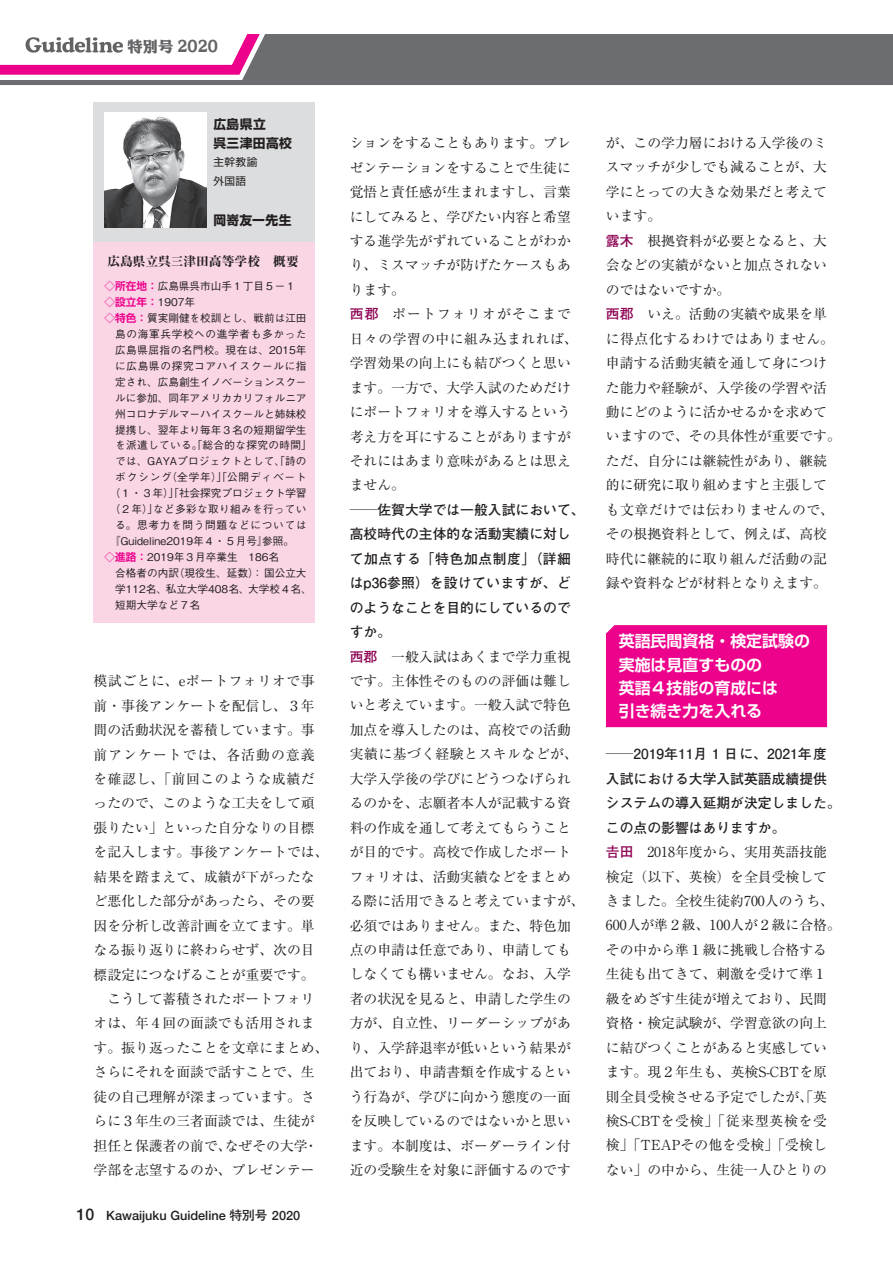
<style>
.page{position:relative;width:893px;height:1263px;background:#fff}
.page>*{position:absolute;margin:0;border:0;box-sizing:border-box;transform-origin:0 0}
.t1{font:700 15.9px/23.4px "Shin Go Pr 6 De";color:#fff}
.t2{font:15.45px "PS NOW MU 90 pv RKSJ H";color:#636366}
.t3{font:13.8px/24.5px "Ryumin Pro";color:#231f20}
.t4{font:700 13.8px/24.5px "Futo Go B101 Pro";color:#231f20}
.t5{font:500 12.75px "Helvetica Neue";color:#231f20}
.t6{font:700 12.75px/19.2px "Shin Go Pr 6";letter-spacing:.03em;color:#231f20}
.t7{font:800 12.75px "Ryumin Pro";letter-spacing:.005em;color:#231f20}
.t8{font:500 10.65px "Gothic BBB Pr 6";color:#231f20}
.t9{font:500 10.65px "Gothic BBB Pr 6";letter-spacing:.065em;color:#231f20}
.t10{font:500 10.65px "Gothic BBB Pr 6";letter-spacing:.035em;color:#231f20}
.t11{font:500 10.65px "Gothic BBB Pr 6";letter-spacing:.02em;color:#231f20}
.t12{font:500 10.65px "Gothic BBB Pr 6";letter-spacing:.045em;color:#231f20}
.t13{font:500 10.65px "Gothic BBB Pr 6";letter-spacing:.08em;color:#231f20}
.t14{font:700 10.65px "Shin Go Pr 6 De";color:#ed028c}
.t15{font:10.65px/19.2px "Shin Go Pr 6";letter-spacing:.04em;color:#231f20}
.s1{font-family:"Shin Go Pr 6 De";font-weight:700;color:#ed028c}
.s2{font-family:"Gothic BBB Pr 6";font-weight:500;color:#231f20}
.s3{font-size:15.9px}
.s4{font-family:"Futo Go B101 Pr 6";font-weight:700}
.s5{font-family:"Futo Go B101 Pro";font-weight:700;color:#8d0052}
</style>
<div class="page">
<div style="left:0;top:34px;width:893px;height:51px;background:#6c6d70"></div>
<svg style="left:0;top:34px;width:265px;height:46px"></svg>
<div style="left:94px;top:102px;width:221px;height:140px;background:#dcdddf"></div>
<div style="left:606px;top:625px;width:221px;height:102px;background:#ed028c"></div>
<div style="left:94px;top:242px;width:221px;height:381px;background:#fad5e5"></div>
<img style="left:105px;top:113px;width:102px;height:114px">
<p class="t2" style="left:127px;top:39px;width:92px">特別号 2020</p>
<p class="t6" style="left:213px;top:115px;width:80px">広島県立<br>呉三津田高校</p>
<p class="t15" style="left:213px;top:151px;width:56px">主幹教諭　外国語</p>
<p class="t6" style="left:213px;top:210px;width:80px">岡嵜友一先生</p>
<p class="t7" style="left:107px;top:252px;width:193px">広島県立呉三津田高等学校　概要</p>
<p class="t8" style="left:105px;top:277px;width:193px"><span class="s1">◇所在地：</span>広島県呉市山手１丁目５－１</p>
<p class="t14" style="left:105px;top:293px;width:92px">◇設立年：<span class="s2">1907年</span></p>
<p class="t8" style="left:105px;top:309px;width:203px"><span class="s1">◇特色：</span>質実剛健を校訓とし、戦前は江田</p>
<p class="t9" style="left:115px;top:325px;width:193px">島の海軍兵学校への進学者も多かった</p>
<p class="t12" style="left:115px;top:341px;width:193px">広島県屈指の名門校。現在は、2015年</p>
<p class="t9" style="left:115px;top:357px;width:193px">に広島県の探究コアハイスクールに指</p>
<p class="t8" style="left:115px;top:373px;width:193px">定され、広島創生イノベーションスクー</p>
<p class="t8" style="left:115px;top:389px;width:193px">ルに参加、同年アメリカカリフォルニア</p>
<p class="t8" style="left:115px;top:405px;width:193px">州コロナデルマーハイスクールと姉妹校</p>
<p class="t8" style="left:115px;top:421px;width:193px">提携し、翌年より毎年３名の短期留学生</p>
<p class="t10" style="left:115px;top:437px;width:198px">を派遣している。「総合的な探究の時間」</p>
<p class="t11" style="left:115px;top:453px;width:193px">では、GAYAプロジェクトとして、「詩の</p>
<p class="t13" style="left:115px;top:469px;width:193px">ボクシング（全学年）」「公開ディベート</p>
<p class="t8" style="left:110px;top:485px;width:198px">（１・３年）」「社会探究プロジェクト学習</p>
<p class="t10" style="left:110px;top:501px;width:198px">（２年）」など多彩な取り組みを行ってい</p>
<p class="t9" style="left:115px;top:517px;width:193px">る。思考力を問う問題などについては</p>
<p class="t8" style="left:110px;top:533px;width:186px">『Guideline2019年４・５月号』参照。</p>
<p class="t8" style="left:105px;top:548px;width:176px"><span class="s1">◇進路：</span>2019年３月卒業生　186名</p>
<p class="t8" style="left:105px;top:564px;width:203px">　合格者の内訳（現役生、延数）： 国公立大</p>
<p class="t8" style="left:115px;top:580px;width:198px">学112名、私立大学408名、大学校４名、</p>
<p class="t8" style="left:115px;top:596px;width:87px">短期大学など７名</p>
<p class="t3" style="left:94px;top:668px;width:236px">模試ごとに、eポートフォリオで事前・事後アンケートを配信し、３年間の活動状況を蓄積しています。事前アンケートでは、各活動の意義を確認し、「前回このような成績だったので、このような工夫をして頑張りたい」といった自分なりの目標を記入します。事後アンケートでは、結果を踏まえて、成績が下がったなど悪化した部分があったら、その要因を分析し改善計画を立てます。単なる振り返りに終わらせず、次の目標設定につなげることが重要です。　こうして蓄積されたポートフォリオは、年４回の面談でも活用されます。振り返ったことを文章にまとめ、さらにそれを面談で話すことで、生徒の自己理解が深まっています。さらに３年生の三者面談では、生徒が担任と保護者の前で、なぜその大学・学部を志望するのか、プレゼンテー</p>
<p class="t5" style="left:77px;top:1206px;width:225px"><span class="s3">10</span> Kawaijuku Guideline <span class="s4">特別号</span> 2020</p>
<p class="t3" style="left:350px;top:130px;width:230px">ションをすることもあります。プレゼンテーションをすることで生徒に覚悟と責任感が生まれますし、言葉にしてみると、学びたい内容と希望する進学先がずれていることがわかり、ミスマッチが防げたケースもあります。<br><span class="s5">西郡</span> ポートフォリオがそこまで日々の学習の中に組み込まれれば、学習効果の向上にも結びつくと思います。一方で、大学入試のためだけにポートフォリオを導入するという考え方を耳にすることがありますがそれにはあまり意味があるとは思えません。</p>
<p class="t4" style="left:350px;top:496px;width:236px">──佐賀大学では一般入試において、高校時代の主体的な活動実績に対して加点する「特色加点制度」（詳細はp36参照）を設けていますが、どのようなことを目的にしているのですか。</p>
<p class="t3" style="left:350px;top:643px;width:236px"><span class="s5">西郡</span>　一般入試はあくまで学力重視です。主体性そのものの評価は難しいと考えています。一般入試で特色加点を導入したのは、高校での活動実績に基づく経験とスキルなどが、大学入学後の学びにどうつなげられるのかを、志願者本人が記載する資料の作成を通して考えてもらうことが目的です。高校で作成したポートフォリオは、活動実績などをまとめる際に活用できると考えていますが、必須ではありません。また、特色加点の申請は任意であり、申請してもしなくても構いません。なお、入学者の状況を見ると、申請した学生の方が、自立性、リーダーシップがあり、入学辞退率が低いという結果が出ており、申請書類を作成するという行為が、学びに向かう態度の一面を反映しているのではないかと思います。本制度は、ボーダーライン付近の受験生を対象に評価するのです</p>
<p class="t3" style="left:606px;top:130px;width:236px">が、この学力層における入学後のミスマッチが少しでも減ることが、大学にとっての大きな効果だと考えています。<br><span class="s5">露木</span>　根拠資料が必要となると、大会などの実績がないと加点されないのではないですか。<br><span class="s5">西郡</span>　いえ。活動の実績や成果を単に得点化するわけではありません。申請する活動実績を通して身につけた能力や経験が、入学後の学習や活動にどのように活かせるかを求めていますので、その具体性が重要です。ただ、自分には継続性があり、継続的に研究に取り組めますと主張しても文章だけでは伝わりませんので、その根拠資料として、例えば、高校時代に継続的に取り組んだ活動の記録や資料などが材料となりえます。</p>
<p class="t1" style="left:619px;top:629px;width:193px">英語民間資格・検定試験の実施は見直すものの<br>英語４技能の育成には<br>引き続き力を入れる</p>
<p class="t4" style="left:606px;top:740px;width:236px">──2019年11月１日に、2021年度入試における大学入試英語成績提供システムの導入延期が決定しました。この点の影響はありますか。</p>
<p class="t3" style="left:606px;top:839px;width:236px"><span class="s5">吉田</span>　2018年度から、実用英語技能検定（以下、英検）を全員受検してきました。全校生徒約700人のうち、<br>600人が準２級、100人が２級に合格。その中から準１級に挑戦し合格する生徒も出てきて、刺激を受けて準１級をめざす生徒が増えており、民間資格・検定試験が、学習意欲の向上に結びつくことがあると実感しています。現２年生も、英検S-CBTを原則全員受検させる予定でしたが、「英検S-CBTを受検」「従来型英検を受検」「TEAPその他を受検」「受検しない」の中から、生徒一人ひとりの</p>
</div>
